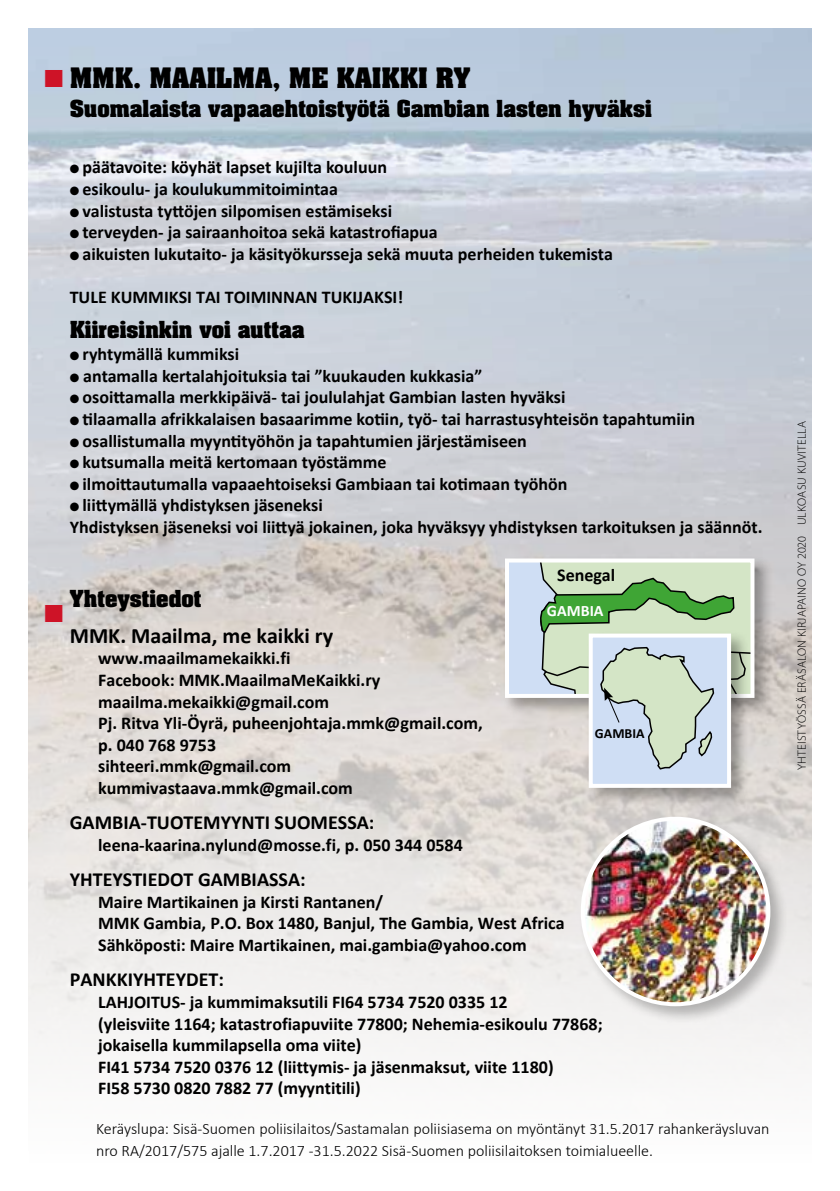
<style>
.page{position:relative;width:840px;height:1191px;background:#fff}
.page>*{position:absolute;margin:0;border:0;box-sizing:border-box;transform-origin:0 0}
.UUSI2_Leipis_anf{font:24.8px "Zapf Dingbats ITC";color:#ce1327}
.Aachen_väliotsikko{font:700 24px "Aachen";color:#000}
.Calibri_Leipis{font:700 22px "Calibri";color:#000}
.Aachen_väliotsikko-2{font:700 20px "Aachen";color:#000}
.Calibri_Leipis-2{font:700 20px "Calibri";color:#000}
.Calibri_Leipis-3{font:700 18px/21.6px "Calibri";color:#000}
.Calibri_Leipis-4{font:300 16px/21.6px "Calibri";color:#000}
.Calibri_Leipis-5{font:700 16px "Calibri";color:#fff}
.Calibri_Leipis-6{font:700 14px "Calibri";color:#000}
.UUSI2_Leipis{font:300 12px "Myriad Pro";letter-spacing:.02em;color:#000}
.s1{color:#ce1327}
</style>
<div class="page">
<div style="left:577px;top:813px;width:211px;height:211px;background:#000;opacity:.26"></div>
<img style="left:582px;top:818px;width:186px;height:186px;border-radius:93px">
<div style="left:580px;top:816px;width:190px;height:190px;border:4px solid #fff;border-radius:50%"></div>
<div style="left:501px;top:555px;width:271px;height:162px;background:#000;opacity:.33"></div>
<div style="left:506px;top:560px;width:130px;height:136px;background:#cfdef4"></div>
<div style="left:504px;top:558px;width:250px;height:140px;border:4px solid #fff"></div>
<div style="left:585px;top:630px;width:164px;height:177px;background:#000;opacity:.34"></div>
<div style="left:588px;top:633px;width:142px;height:155px;background:#cfdef4;border:4px solid #fff"></div>
<svg style="left:538px;top:560px;width:214px;height:211px"></svg>
<p class="Aachen_väliotsikko" style="left:44px;top:60px;width:427px"><span class="s1">■</span> MMK. MAAILMA, ME KAIKKI RY</p>
<p class="Aachen_väliotsikko-2" style="left:70px;top:94px;width:583px">Suomalaista vapaaehtoistyötä Gambian lasten hyväksi</p>
<p class="Calibri_Leipis-3" style="left:70px;top:157px;width:319px">● päätavoite: köyhät lapset kujilta kouluun</p>
<p class="Calibri_Leipis-3" style="left:70px;top:178px;width:270px">● esikoulu- ja koulukummitoimintaa</p>
<p class="Calibri_Leipis-3" style="left:70px;top:200px;width:324px">● valistusta tyttöjen silpomisen estämiseksi</p>
<p class="Calibri_Leipis-3" style="left:70px;top:221px;width:369px">● terveyden- ja sairaanhoitoa sekä katastrofiapua</p>
<p class="Calibri_Leipis-3" style="left:70px;top:243px;width:544px">● aikuisten lukutaito- ja käsityökursseja sekä muuta perheiden tukemista</p>
<p class="Calibri_Leipis-3" style="left:70px;top:286px;width:335px">TULE KUMMIKSI TAI TOIMINNAN TUKIJAKSI!</p>
<p class="Aachen_väliotsikko-2" style="left:70px;top:315px;width:236px">Kiireisinkin voi auttaa</p>
<p class="Calibri_Leipis-3" style="left:70px;top:343px;width:171px">● ryhtymällä kummiksi</p>
<p class="Calibri_Leipis-3" style="left:70px;top:365px;width:414px">● antamalla kertalahjoituksia tai ”kuukauden kukkasia”</p>
<p class="Calibri_Leipis-3" style="left:70px;top:386px;width:497px">● osoittamalla merkkipäivä- tai joululahjat Gambian lasten hyväksi</p>
<p class="Calibri_Leipis-3" style="left:70px;top:408px;width:626px">● tilaamalla afrikkalaisen basaarimme kotiin, työ- tai harrastusyhteisön tapahtumiin</p>
<p class="Calibri_Leipis-3" style="left:70px;top:430px;width:458px">● osallistumalla myyntityöhön ja tapahtumien järjestämiseen</p>
<p class="Calibri_Leipis-3" style="left:70px;top:451px;width:318px">● kutsumalla meitä kertomaan työstämme</p>
<p class="Calibri_Leipis-3" style="left:70px;top:473px;width:499px">● ilmoittautumalla vapaaehtoiseksi Gambiaan tai kotimaan työhön</p>
<p class="Calibri_Leipis-3" style="left:70px;top:494px;width:254px">● liittymällä yhdistyksen jäseneksi</p>
<p class="Calibri_Leipis-3" style="left:70px;top:516px;width:694px">Yhdistyksen jäseneksi voi liittyä jokainen, joka hyväksyy yhdistyksen tarkoituksen ja säännöt.</p>
<p class="Calibri_Leipis-3" style="left:557px;top:564px;width:59px">Senegal</p>
<p class="Calibri_Leipis-5" style="left:546px;top:600px;width:58px">GAMBIA</p>
<p class="Aachen_väliotsikko-2" style="left:70px;top:584px;width:133px">Yhteystiedot</p>
<p class="Calibri_Leipis" style="left:70px;top:621px;width:265px">MMK. Maailma, me kaikki ry</p>
<p class="Calibri_Leipis-3" style="left:98px;top:647px;width:194px">www.maailmamekaikki.fi</p>
<p class="Calibri_Leipis-3" style="left:98px;top:669px;width:283px">Facebook: MMK.MaailmaMeKaikki.ry</p>
<p class="Calibri_Leipis-3" style="left:98px;top:690px;width:232px">maailma.mekaikki@gmail.com</p>
<p class="Calibri_Leipis-3" style="left:98px;top:712px;width:386px">Pj. Ritva Yli-Öyrä, puheenjohtaja.mmk@gmail.com, p. 040 768 9753</p>
<p class="Calibri_Leipis-3" style="left:98px;top:755px;width:194px">sihteeri.mmk@gmail.com</p>
<p class="Calibri_Leipis-3" style="left:98px;top:777px;width:256px">kummivastaava.mmk@gmail.com</p>
<p class="Calibri_Leipis-2" style="left:70px;top:810px;width:306px">GAMBIA-TUOTEMYYNTI SUOMESSA:</p>
<p class="Calibri_Leipis-3" style="left:98px;top:834px;width:366px">leena-kaarina.nylund@mosse.fi, p. 050 344 0584</p>
<p class="Calibri_Leipis-2" style="left:70px;top:867px;width:237px">YHTEYSTIEDOT GAMBIASSA:</p>
<p class="Calibri_Leipis-3" style="left:98px;top:891px;width:286px">Maire Martikainen ja Kirsti Rantanen/</p>
<p class="Calibri_Leipis-3" style="left:98px;top:912px;width:467px">MMK Gambia, P.O. Box 1480, Banjul, The Gambia, West Africa</p>
<p class="Calibri_Leipis-3" style="left:98px;top:934px;width:430px">Sähköposti: Maire Martikainen, mai.gambia@yahoo.com</p>
<p class="Calibri_Leipis-2" style="left:70px;top:967px;width:156px">PANKKIYHTEYDET:</p>
<p class="Calibri_Leipis-3" style="left:98px;top:991px;width:411px">LAHJOITUS- ja kummimaksutili FI64 5734 7520 0335 12</p>
<p class="Calibri_Leipis-3" style="left:98px;top:1012px;width:505px">(yleisviite 1164; katastrofiapuviite 77800; Nehemia-esikoulu 77868; jokaisella kummilapsella oma viite)</p>
<p class="Calibri_Leipis-3" style="left:98px;top:1056px;width:456px">FI41 5734 7520 0376 12 (liittymis- ja jäsenmaksut, viite 1180)</p>
<p class="Calibri_Leipis-3" style="left:98px;top:1077px;width:264px">FI58 5730 0820 7882 77 (myyntitili)</p>
<p class="Calibri_Leipis-4" style="left:96px;top:1117px;width:674px">Keräyslupa: Sisä-Suomen poliisilaitos/Sastamalan poliisiasema on myöntänyt 31.5.2017 rahankeräysluvan nro RA/2017/575 ajalle 1.7.2017 -31.5.2022 Sisä-Suomen poliisilaitoksen toimialueelle.</p>
<p class="UUSI2_Leipis_anf" style="left:44px;top:601px;width:20px">■</p>
<p class="Calibri_Leipis-6" style="left:594px;top:724px;width:51px">GAMBIA</p>
<p class="UUSI2_Leipis" style="left:794px;top:770px;width:350px;rotate:-90deg">YHTEISTYÖSSÄ ERÄSALON KIRJAPAINO OY 2020 ULKOASU KUVITELLA</p>
</div>
